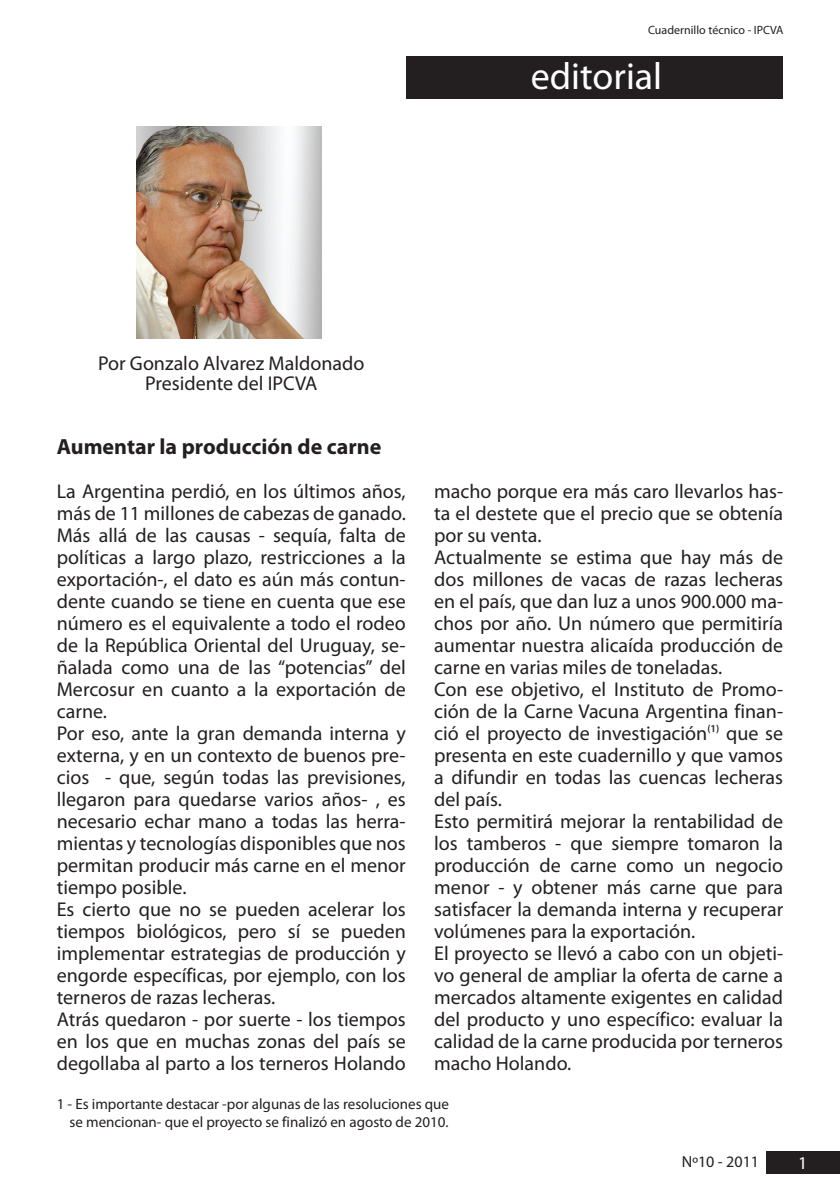
<style>
.page{position:relative;width:840px;height:1191px;background:#fff}
.page>*{position:absolute;margin:0;border:0;box-sizing:border-box;transform-origin:0 0}
.t1{font:38px "Myriad Pro";color:#fff}
.subtitulos{font:700 22px "Myriad Pro";color:#231f20}
.textos{font:20px/22px "Myriad Pro";color:#231f20;text-align:justify}
.t2{font:18px "Myriad Pro";color:#fff}
.subtitulos-2{font:16px "Myriad Pro";color:#231f20}
.textos-2{font:15px "Myriad Pro";color:#231f20}
.subtitulos-3{font:12px "Myriad Pro";color:#231f20}
</style>
<div class="page">
<div style="left:765px;top:1151px;width:74px;height:22px;background:#231f20"></div>
<img style="left:136px;top:126px;width:186px;height:213px">
<div style="left:405px;top:57px;width:376px;height:42px;background:#231f20"></div>
<p class="subtitulos-3" style="left:647px;top:22px;width:137px">Cuadernillo técnico - IPCVA</p>
<p class="t1" style="left:530px;top:53px;width:133px">editorial</p>
<p class="textos" style="left:98px;top:352px;width:268px">Por Gonzalo Alvarez Maldonado</p>
<p class="textos" style="left:145px;top:372px;width:174px">Presidente del IPCVA</p>
<p class="subtitulos" style="left:57px;top:433px;width:326px">Aumentar la producción de carne</p>
<p class="textos" style="left:57px;top:479px;width:350px">La Argentina perdió, en los últimos años, más de 11 millones de cabezas de ganado.</p>
<p class="textos" style="left:57px;top:523px;width:350px">Más allá de las causas - sequía, falta de políticas a largo plazo, restricciones a la exportación-, el dato es aún más contun&shy;dente cuando se tiene en cuenta que ese número es el equivalente a todo el rodeo de la República Oriental del Uruguay, se&shy;ñalada como una de las “potencias” del Mercosur en cuanto a la exportación de carne.</p>
<p class="textos" style="left:57px;top:721px;width:350px">Por eso, ante la gran demanda interna y externa, y en un contexto de buenos pre&shy;cios - que, según todas las previsiones, llegaron para quedarse varios años- , es necesario echar mano a todas las herra&shy;mientas y tecnologías disponibles que nos permitan producir más carne en el menor tiempo posible.</p>
<p class="textos" style="left:57px;top:897px;width:350px">Es cierto que no se pueden acelerar los tiempos biológicos, pero sí se pueden implementar estrategias de producción y engorde específicas, por ejemplo, con los terneros de razas lecheras.</p>
<p class="textos" style="left:57px;top:1007px;width:350px">Atrás quedaron - por suerte - los tiempos en los que en muchas zonas del país se degollaba al parto a los terneros Holando</p>
<p class="textos" style="left:434px;top:479px;width:350px">macho porque era más caro llevarlos has&shy;ta el destete que el precio que se obtenía por su venta.</p>
<p class="textos" style="left:434px;top:545px;width:350px">Actualmente se estima que hay más de dos millones de vacas de razas lecheras en el país, que dan luz a unos 900.000 ma&shy;chos por año. Un número que permitiría aumentar nuestra alicaída producción de carne en varias miles de toneladas.</p>
<p class="textos" style="left:434px;top:677px;width:350px">Con ese objetivo, el Instituto de Promo&shy;ción de la Carne Vacuna Argentina finan&shy;ció el proyecto de investigación<sup>(1)</sup> que se presenta en este cuadernillo y que vamos a difundir en todas las cuencas lecheras del país.</p>
<p class="textos" style="left:434px;top:809px;width:350px">Esto permitirá mejorar la rentabilidad de los tamberos - que siempre tomaron la producción de carne como un negocio menor - y obtener más carne que para satisfacer la demanda interna y recuperar volúmenes para la exportación.</p>
<p class="textos" style="left:434px;top:941px;width:350px">El proyecto se llevó a cabo con un objeti&shy;vo general de ampliar la oferta de carne a mercados altamente exigentes en calidad del producto y uno específico: evaluar la calidad de la carne producida por terneros macho Holando.</p>
<p class="textos-2" style="left:57px;top:1094px;width:393px">1 - Es importante destacar -por algunas de las resoluciones que</p>
<p class="textos-2" style="left:69px;top:1112px;width:380px">se mencionan- que el proyecto se finalizó en agosto de 2010.</p>
<p class="subtitulos-2" style="left:681px;top:1151px;width:79px">Nº10 - 2011</p>
<p class="t2" style="left:797px;top:1151px;width:11px">1</p>
</div>
